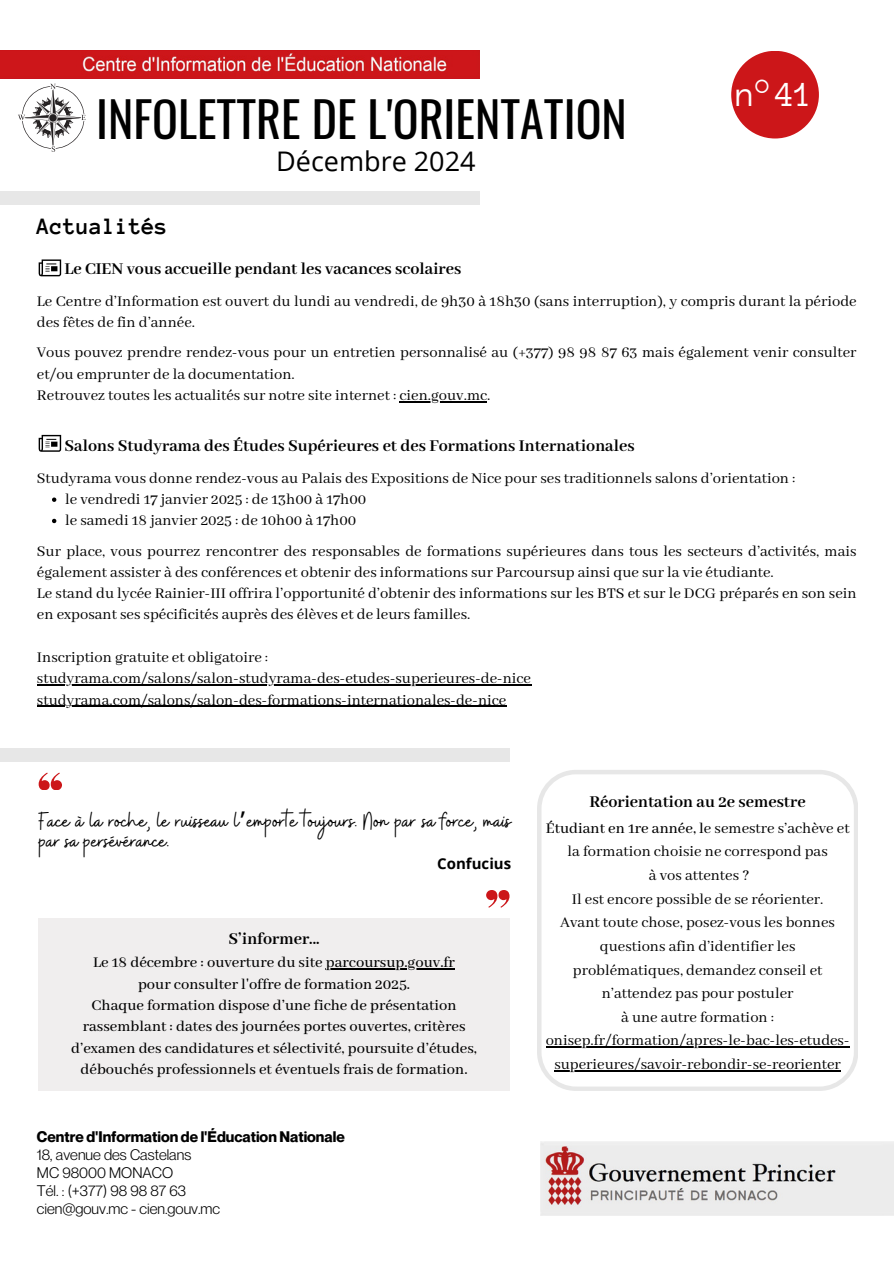
<style>
.page{position:relative;width:894px;height:1264px;background:#fff}
.page>*{position:absolute;margin:0;border:0;box-sizing:border-box;transform-origin:0 0}
.t1{font:48px "Oswald";color:#000}
.t2{font:36px "Anonymous Pro";color:#fff}
.t3{font:27px "Open Sans";color:#000}
.t4{font:25.5px/20.2px "Buffalo";color:#000}
.t5{font:700 24px "Anonymous Pro";color:#000}
.t6{font:700 18px "Abhaya Libre";color:#000}
.t7{font:16.5px/23.7px "Abhaya Libre";color:#000}
.t8{font:500 16.5px/21.3px "Abhaya Libre";color:#000;text-align:center}
.t9{font:15px "Neue Montreal";color:#000}
.t10{font:700 15px "Neue Montreal";color:#000}
.t11{font:700 15px "Open Sans";color:#000}
.s1{font-family:"Noto Sans Gurmukhi"}
.s2{font-weight:500}
</style>
<div class="page">
<img style="left:0;top:51px;width:479px;height:28px">
<svg style="left:18px;top:83px;width:68px;height:69px"></svg>
<div style="left:731px;top:51px;width:87px;height:87px;background:#cc1619;border-radius:50%"></div>
<img style="left:540px;top:1141px;width:353px;height:74px">
<div style="left:0;top:192px;width:479px;height:12px;background:#e7e7e7"></div>
<div style="left:0;top:748px;width:509px;height:14px;background:#e7e7e7"></div>
<svg style="left:39px;top:772px;width:23px;height:17px"></svg>
<svg style="left:486px;top:890px;width:23px;height:17px"></svg>
<div style="left:39px;top:918px;width:470px;height:172px;background:#f0eeee"></div>
<svg style="left:537px;top:770px;width:320px;height:320px"></svg>
<hr style="left:399px;top:401px;width:88px;height:1px;background:#000">
<svg style="left:52px;top:497px;width:4px;height:5px"></svg>
<svg style="left:52px;top:519px;width:4px;height:4px"></svg>
<hr style="left:37px;top:684px;width:494px;height:1px;background:#000">
<hr style="left:37px;top:705px;width:469px;height:2px;background:#000">
<hr style="left:545px;top:1046px;width:304px;height:1px;background:#000">
<hr style="left:554px;top:1070px;width:286px;height:1px;background:#000">
<hr style="left:326px;top:968px;width:129px;height:1px;background:#000">
<svg style="left:39px;top:259px;width:22px;height:17px"></svg>
<svg style="left:39px;top:435px;width:22px;height:17px"></svg>
<h6 class="t1" style="left:96px;top:81px;width:532px">INFOLETTRE DE L'ORIENTATION</h6>
<h5 class="t3" style="left:276px;top:142px;width:201px">Décembre 2024</h5>
<p class="t2" style="left:735px;top:76px;width:80px">n°41</p>
<p class="t5" style="left:37px;top:215px;width:132px">Actualités</p>
<p class="t6" style="left:64px;top:259px;width:398px">Le CIEN vous accueille pendant les vacances scolaires</p>
<h1 class="t7" style="left:37px;top:291px;width:820px;line-height:21.3px">Le Centre d’Information est ouvert du lundi au vendredi, de 9h30 à 18h30 (sans interruption), y compris durant la période des fêtes de fin d’année.</h1>
<h3 class="t7" style="left:37px;top:343px;width:820px;line-height:21.3px">Vous pouvez prendre rendez-vous pour un entretien personnalisé au (+377) 98 98 87 63 mais également venir consulter et/ou emprunter de la documentation.<br>Retrouvez toutes les actualités sur notre site internet : cien.gouv.mc.</h3>
<h2 class="t6" style="left:64px;top:436px;width:571px">Salons Studyrama des Études Supérieures et des Formations Internationales</h2>
<h2 class="t7" style="left:37px;top:466px;width:759px">Studyrama vous donne rendez-vous au Palais des Expositions de Nice pour ses traditionnels salons d’orientation :</h2>
<p class="t7" style="left:65px;top:488px;width:303px">le vendredi 17 janvier 2025 : de 13h00 à 17h00</p>
<h4 class="t7" style="left:65px;top:509px;width:293px">le samedi 18 janvier 2025 : de 10h00 à 17h00</h4>
<h5 class="t7" style="left:37px;top:541px;width:820px;line-height:21.3px">Sur place, vous pourrez rencontrer des responsables de formations supérieures dans tous les secteurs d’activités, mais également assister à des conférences et obtenir des informations sur Parcoursup ainsi que sur la vie étudiante.<br>Le stand du lycée Rainier-III offrira l’opportunité d’obtenir des informations sur les BTS et sur le DCG préparés en son sein en exposant ses spécificités auprès des élèves et de leurs familles.</h5>
<h6 class="t7" style="left:37px;top:646px;width:233px">Inscription gratuite et obligatoire :</h6>
<h6 class="t7" style="left:37px;top:667px;width:495px">studyrama.com/salons/salon-studyrama-des-etudes-superieures-de-nice</h6>
<h5 class="t7" style="left:37px;top:688px;width:470px">studyrama.com/salons/salon-des-formations-internationales-de-nice</h5>
<h6 class="t4" style="left:39px;top:812px;width:474px">Face à la roche, le ruisseau l<span class="s1">’</span>emporte toujours. Non par sa force, mais par sa persévérance.</h6>
<h6 class="t11" style="left:437px;top:853px;width:75px">Confucius</h6>
<h3 class="t6" style="left:228px;top:928px;width:92px">S’informer...</h3>
<h3 class="t8" style="left:93px;top:952px;width:363px">Le 18 décembre : ouverture du site parcoursup.gouv.fr</h3>
<p class="t8" style="left:71px;top:973px;width:407px">pour consulter l'offre de formation 2025.<br>Chaque formation dispose d’une fiche de présentation rassemblant : dates des journées portes ouvertes, critères d’examen des candidatures et sélectivité, poursuite d’études, débouchés professionnels et éventuels frais de formation.</p>
<h6 class="t10" style="left:37px;top:1127px;width:309px">Centre d'Information de l'Éducation Nationale</h6>
<p class="t9" style="left:37px;top:1145px;width:156px">18, avenue des Castelans</p>
<p class="t9" style="left:37px;top:1163px;width:138px">MC 98000 MONACO</p>
<p class="t9" style="left:37px;top:1181px;width:151px">Tél. : (+377) 98 98 87 63</p>
<p class="t9" style="left:37px;top:1199px;width:184px">cien@gouv.mc - cien.gouv.mc</p>
<h6 class="t6" style="left:589px;top:791px;width:218px">Réorientation au 2e semestre</h6>
<h6 class="t7" style="left:545px;top:816px;width:305px;text-align:center"><span class="s2">Étudiant en 1re année, l</span>e semestre s’achève et la formation choisie ne correspond pas<br>à vos attentes ?<br>Il est encore possible de se réorienter.<br>Avant toute chose, posez-vous les bonnes questions afin d’identifier les problématiques, demandez conseil et n’attendez pas pour postuler<br>à une autre formation :</h6>
<p class="t7" style="left:545px;top:1029px;width:305px">onisep.fr/formation/apres-le-bac-les-etudes-</p>
<p class="t7" style="left:554px;top:1053px;width:288px">superieures/savoir-rebondir-se-reorienter</p>
</div>
